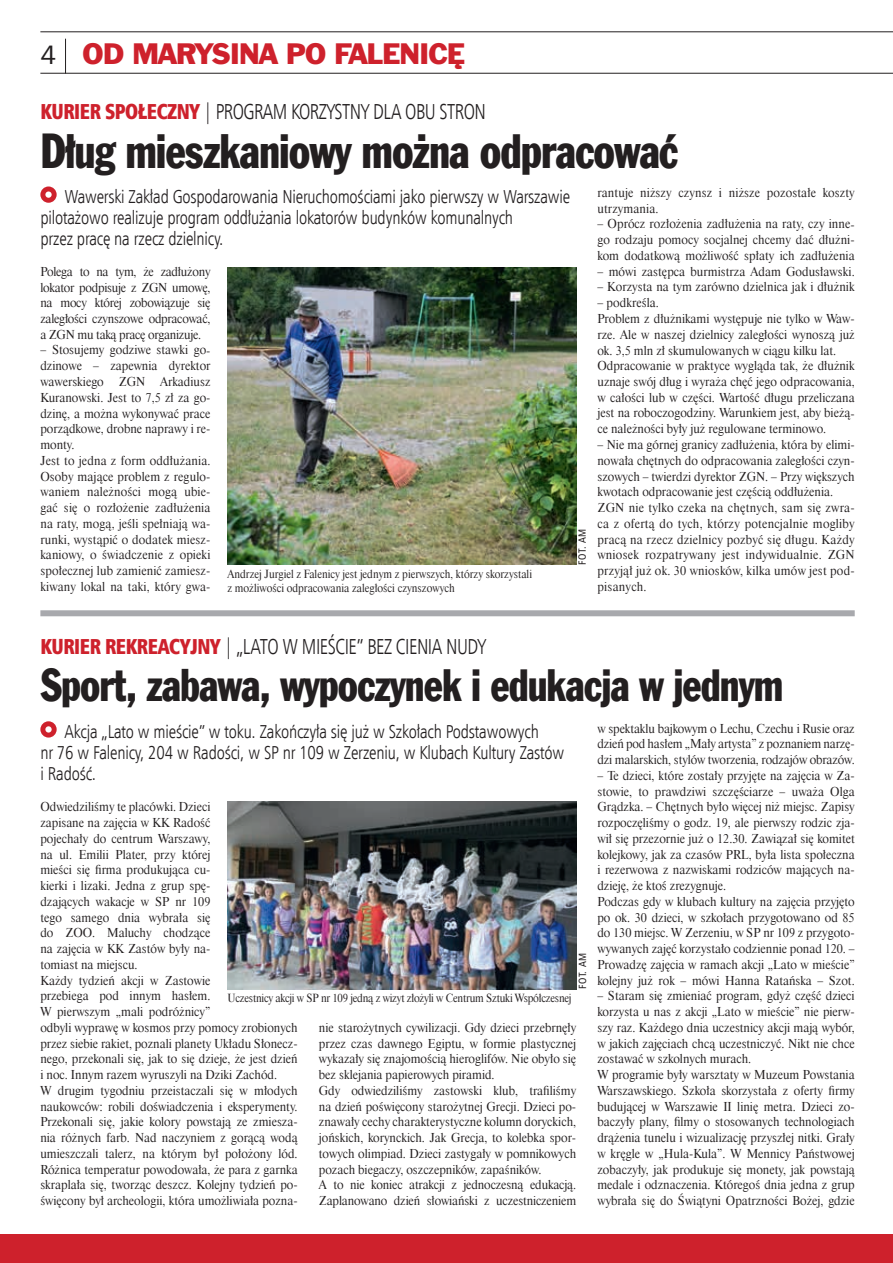
<style>
.page{position:relative;width:893px;height:1263px;background:#fff}
.page>*{position:absolute;margin:0;border:0;box-sizing:border-box;transform-origin:0 0}
.t1{font:48px "Frank Goth Cn EU";letter-spacing:-.025em;color:#231f20;scale:.9 1}
.t2{font:45px "Frank Goth Cn EU";letter-spacing:-.025em;color:#231f20;scale:.9 1}
.t3{font:27px "Frank Goth EU";letter-spacing:-.025em;color:#ce212c}
.t4{font:21.75px "Humnst 777 X Blk Cn EU";letter-spacing:-.025em;color:#ce212c;scale:.88 1}
.t5{font:21.75px "Humnst 777 Lt Cn EU";color:#231f20;scale:.9 1}
.t6{font:21.75px "Humnst 777 Lt Cn EU";color:#231f20;scale:.88 1}
.t7{font:18.75px/21px "Humnst 777 Lt Cn EU";letter-spacing:-.01em;color:#231f20;scale:.94 1}
.t8{font:12.3px/15.8px "Dutch 801 Hd EU";color:#231f20}
.t9{font:12.3px/15.8px "Dutch 801 Hd EU";letter-spacing:.02em;color:#231f20}
.t10{font:11.25px/13.5px "Dutch 801 Hd EU";color:#231f20;scale:.94 1}
.t11{font:11.25px "Dutch 801 Hd EU";letter-spacing:-.02em;color:#231f20;scale:.94 1}
.t12{font:10.5px "Humnst 777 Cn EU";letter-spacing:.05em;color:#231f20}
.s1{font-family:"Franklin Got URWTCE Boo";color:#231f20}
.s2{font-family:"Humnst 777 Lt Cn EU";color:#231f20}
</style>
<div class="page">
<div style="left:0;top:1234px;width:893px;height:29px;background:#ce212c"></div>
<hr style="left:40px;top:32px;width:853px;height:1px;background:#231f20">
<hr style="left:65px;top:39px;width:1px;height:35px;background:#231f20">
<hr style="left:40px;top:73px;width:853px;height:1px;background:#231f20">
<div style="left:40px;top:610px;width:815px;height:6px;background:#a8a9ad"></div>
<svg style="left:40px;top:186px;width:17px;height:17px"></svg>
<svg style="left:45px;top:191px;width:7px;height:7px"></svg>
<img style="left:227px;top:801px;width:349px;height:188px">
<img style="left:227px;top:267px;width:349px;height:298px">
<svg style="left:40px;top:721px;width:17px;height:16px"></svg>
<div style="left:45px;top:726px;width:7px;height:6px;background:#fff;border-radius:50%"></div>
<h3 class="t3" style="left:40px;top:38px;width:426px"><span class="s1">4</span> OD MARYSINA PO FALENICĘ</h3>
<h3 class="t4" style="left:40px;top:97px;width:221px">KURIER SPOŁECZNY <span class="s2">| Program</span></h3>
<h3 class="t5" style="left:291px;top:98px;width:176px">korzystny dlaobustron</h3>
<h1 class="t1" style="left:40px;top:119px;width:711px">Dług mieszkaniowy można odpracować</h1>
<h3 class="t7" style="left:40px;top:186px;width:565px;text-indent:24px">Wawerski Zakład Gospodarowania Nieruchomościami jako pierwszy w Warszawie pilotażowo realizuje program oddłużania lokatorów budynków komunalnych<br>przez pracę na rzecz dzielnicy.</h3>
<p class="t8" style="left:597px;top:185px;width:259px">rantuje niższy czynsz i niższe pozostałe koszty utrzymania.</p>
<p class="t8" style="left:597px;top:217px;width:259px;text-align:justify">– Oprócz rozłożenia zadłużenia na raty, czy inne&shy;go rodzaju pomocy socjalnej chcemy dać dłużni&shy;kom dodatkową możliwość spłaty ich zadłużenia</p>
<p class="t8" style="left:597px;top:264px;width:259px">– mówi zastępca burmistrza Adam Godusławski.</p>
<p class="t8" style="left:597px;top:280px;width:259px">– Korzysta na tym zarówno dzielnica jak i dłużnik</p>
<p class="t8" style="left:597px;top:295px;width:259px">– podkreśla.<br>Problem z dłużnikami występuje nie tylko w Waw&shy;rze. Ale w naszej dzielnicy zaległości wynoszą już ok. 3,5 mln zł skumulowanych w ciągu kilku lat.<br>Odpracowanie w praktyce wygląda tak, że dłużnik uznaje swój dług i wyraża chęć jego odpracowania, w całości lub w części. Wartość długu przeliczana jest na roboczogodziny. Warunkiem jest, aby bieżą&shy;ce należności były już regulowane terminowo.</p>
<p class="t9" style="left:597px;top:437px;width:259px">– Nie ma górnej granicy zadłużenia, która by elimi&shy;nowała chętnych do odpracowania zaległości czyn&shy;szowych – twierdzi dyrektor ZGN. – Przy większych kwotach odpracowanie jest częścią oddłużenia.<br>ZGN nie tylko czeka na chętnych, sam się zwra&shy;ca z ofertą do tych, którzy potencjalnie mogliby pracą na rzecz dzielnicy pozbyć się długu. Każdy wniosek rozpatrywany jest indywidualnie. ZGN przyjął już ok. 30 wniosków, kilka umów jest pod&shy;pisanych.</p>
<p class="t8" style="left:40px;top:264px;width:172px;text-align:justify">Polega to na tym, że zadłużony lokator podpisuje z ZGN umowę, na mocy której zobowiązuje się zaległości czynszowe odpracować, a ZGN mu taką pracę organizuje.</p>
<p class="t8" style="left:40px;top:343px;width:172px">– Stosujemy godziwe stawki go&shy;dzinowe – zapewnia dyrektor wawerskiego ZGN Arkadiusz<br>Kuranowski. Jest to 7,5 zł za go&shy;dzinę, a można wykonywać prace porządkowe, drobne naprawy i re&shy;monty.<br>Jest to jedna z form oddłużania.<br>Osoby mające problem z regulo&shy;waniem należności mogą ubie&shy;gać się o rozłożenie zadłużenia na raty, mogą, jeśli spełniają wa&shy;runki, wystąpić o dodatek miesz&shy;kaniowy, o świadczenie z opieki społecznej lub zamienić zamiesz&shy;kiwany lokal na taki, który gwa-</p>
<p class="t12" style="left:575px;top:565px;width:38px;rotate:-90deg">fot. am</p>
<p class="t10" style="left:227px;top:568px;width:325px">Andrzej Jurgiel z Falenicy jest jednym z pierwszych, którzy skorzystali z możliwości odpracowania zaległości czynszowych</p>
<h3 class="t4" style="left:40px;top:633px;width:147px">KURIER REKREACYJNY</h3>
<h3 class="t6" style="left:224px;top:633px;width:99px">| „Lato w mieście</h3>
<h3 class="t5" style="left:357px;top:633px;width:54px">” bez cienia</h3>
<h3 class="t5" style="left:446px;top:633px;width:46px">nudy</h3>
<h2 class="t2" style="left:40px;top:656px;width:827px">Sport, zabawa, wypoczynek i edukacja w jednym</h2>
<h3 class="t7" style="left:40px;top:720px;width:559px;text-indent:24px">Akcja „Lato w mieście” w toku. Zakończyła się już w Szkołach Podstawowych<br>nr 76 w Falenicy, 204 w Radości, w SP nr 109 w Zerzeniu, w Klubach Kultury Zastów i Radość.</h3>
<p class="t8" style="left:40px;top:799px;width:259px">Odwiedziliśmy te placówki. Dzieci<br>zapisane na zajęcia w KK Radość<br>pojechały do centrum Warszawy,<br>na ul. Emilii Plater, przy której<br>mieści się firma produkująca cu-<br>kierki i lizaki. Jedna z grup spę-<br>dzających wakacje w SP nr 109<br>tego samego dnia wybrała się<br>do ZOO. Maluchy chodzące<br>na zajęcia w KK Zastów były na-<br>tomiast na miejscu.<br>Każdy tydzień akcji w Zastowie<br>przebiega pod innym hasłem.<br>W pierwszym „mali podróżnicy”<br>odbyli wyprawę w kosmos przy pomocy zrobionych przez siebie rakiet, poznali planety Układu Słonecz&shy;nego, przekonali się, jak to się dzieje, że jest dzień i noc. Innym razem wyruszyli na Dziki Zachód.<br>W drugim tygodniu przeistaczali się w młodych naukowców: robili doświadczenia i eksperymenty.<br>Przekonali się, jakie kolory powstają ze zmiesza&shy;nia różnych farb. Nad naczyniem z gorącą wodą umieszczali talerz, na którym był położony lód.<br>Różnica temperatur powodowała, że para z garnka skraplała się, tworząc deszcz. Kolejny tydzień po&shy;święcony był archeologii, która umożliwiała pozna-</p>
<p class="t12" style="left:576px;top:989px;width:38px;rotate:-90deg">fot. am</p>
<p class="t11" style="left:227px;top:991px;width:367px">Uczestnicy akcji w SP nr 109 jedną z wizyt złożyli w Centrum Sztuki Współczesnej</p>
<p class="t8" style="left:319px;top:1020px;width:259px">nie starożytnych cywilizacji. Gdy dzieci przebrnęły przez czas dawnego Egiptu, w formie plastycznej wykazały się znajomością hieroglifów. Nie obyło się bez sklejania papierowych piramid.<br>Gdy odwiedziliśmy zastowski klub, trafiliśmy na dzień poświęcony starożytnej Grecji. Dzieci po&shy;znawały cechy charakterystyczne kolumn doryckich, jońskich, korynckich. Jak Grecja, to kolebka spor&shy;towych olimpiad. Dzieci zastygały w pomnikowych pozach biegaczy, oszczepników, zapaśników.<br>A to nie koniec atrakcji z jednoczesną edukacją.<br>Zaplanowano dzień słowiański z uczestniczeniem</p>
<p class="t8" style="left:597px;top:721px;width:259px;text-align:justify">w spektaklu bajkowym o Lechu, Czechu i Rusie oraz dzień pod hasłem „Mały artysta” z poznaniem narzę&shy;dzi malarskich, stylów tworzenia, rodzajów obrazów.</p>
<p class="t8" style="left:597px;top:768px;width:259px">– Te dzieci, które zostały przyjęte na zajęcia w Za&shy;stowie, to prawdziwi szczęściarze – uważa Olga Grądzka. – Chętnych było więcej niż miejsc. Zapisy rozpoczęliśmy o godz. 19, ale pierwszy rodzic zja&shy;wił się przezornie już o 12.30. Zawiązał się komitet kolejkowy, jak za czasów PRL, była lista społeczna i rezerwowa z nazwiskami rodziców mających na&shy;dzieję, że ktoś zrezygnuje.<br>Podczas gdy w klubach kultury na zajęcia przyjęto po ok. 30 dzieci, w szkołach przygotowano od 85 do 130 miejsc. W Zerzeniu, w SP nr 109 z przygoto&shy;wywanych zajęć korzystało codziennie ponad 120. – Prowadzę zajęcia w ramach akcji „Lato w mieście” kolejny już rok – mówi Hanna Ratańska – Szot.</p>
<p class="t8" style="left:597px;top:988px;width:259px">– Staram się zmieniać program, gdyż część dzieci korzysta u nas z akcji „Lato w mieście” nie pierw&shy;szy raz. Każdego dnia uczestnicy akcji mają wybór, w jakich zajęciach chcą uczestniczyć. Nikt nie chce zostawać w szkolnych murach.<br>W programie były warsztaty w Muzeum Powstania Warszawskiego. Szkoła skorzystała z oferty firmy budującej w Warszawie II linię metra. Dzieci zo&shy;baczyły plany, filmy o stosowanych technologiach drążenia tunelu i wizualizację przyszłej nitki. Grały w kręgle w „Hula-Kula”. W Mennicy Państwowej zobaczyły, jak produkuje się monety, jak powstają medale i odznaczenia. Któregoś dnia jedna z grup wybrała się do Świątyni Opatrzności Bożej, gdzie</p>
</div>
